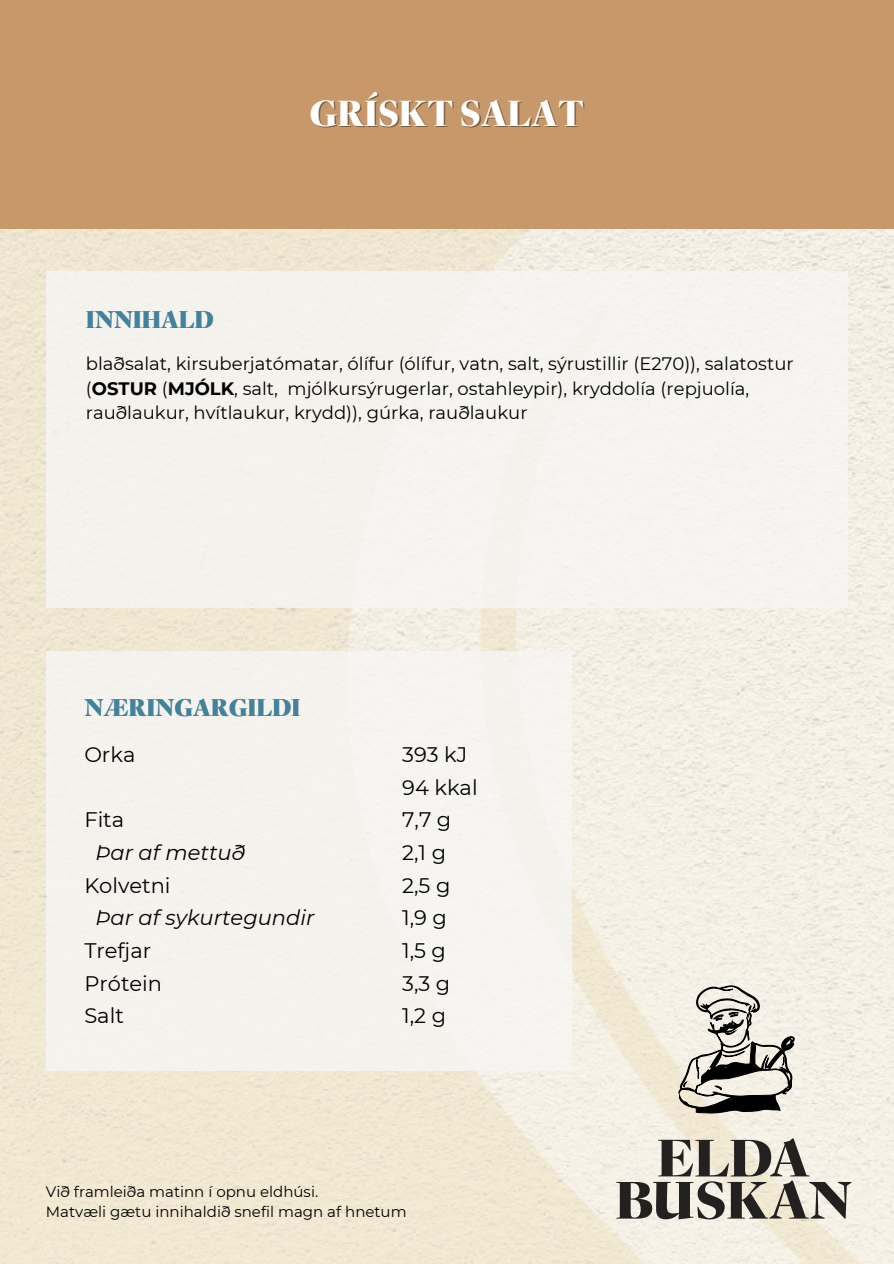
<style>
.page{position:relative;width:894px;height:1264px;background:#fff}
.page>*{position:absolute;margin:0;border:0;box-sizing:border-box;transform-origin:0 0}
.t1{font:900 36px "Reiher Headline";color:#fff}
.t2{font:900 24px "Reiher Headline";color:#3f839e}
.t3{font:21px/32.7px "Montserrat";color:#000}
.t4{font:italic 21px "Montserrat";color:#000}
.t5{font:18px/24.8px "Montserrat";color:#000}
.t6{font:15px "Montserrat";color:#000}
.s1{font-weight:700}
</style>
<div class="page">
<img style="left:1px;top:228px;width:892px;height:1035px">
<div style="left:0;top:0;width:893px;height:228px;background:#c79869"></div>
<div style="left:46px;top:271px;width:801px;height:337px;background:#f5f3f0"></div>
<div style="left:46px;top:651px;width:525px;height:419px;background:#f5f3ed"></div>
<svg style="left:678px;top:985px;width:116px;height:128px;background:#b2afa7"></svg>
<svg style="left:616px;top:1138px;width:235px;height:81px;background:#ada8a0"></svg>
<p class="t2" style="left:86px;top:303px;width:129px">INNIHALD</p>
<h1 class="t1" style="left:309px;top:89px;width:276px">GRÍSKT SALAT</h1>
<h4 class="t5" style="left:86px;top:351px;width:709px">blaðsalat, kirsuberjatómatar, ólífur (ólífur, vatn, salt, sýrustillir (E270)), salatostur (<span class="s1">OSTUR</span> (<span class="s1">MJÓLK</span>, salt, mjólkursýrugerlar, ostahleypir), kryddolía (repjuolía, rauðlaukur, hvítlaukur, krydd)), gúrka, rauðlaukur</h4>
<h2 class="t2" style="left:84px;top:691px;width:217px">NÆRINGARGILDI</h2>
<h2 class="t3" style="left:84px;top:738px;width:53px">Orka</h2>
<h3 class="t3" style="left:84px;top:803px;width:41px">Fita</h3>
<h3 class="t4" style="left:95px;top:839px;width:151px">Þar af mettuð</h3>
<h3 class="t3" style="left:84px;top:868px;width:88px">Kolvetni</h3>
<h3 class="t4" style="left:95px;top:904px;width:220px">Þar af sykurtegundir</h3>
<h3 class="t3" style="left:84px;top:934px;width:68px">Trefjar</h3>
<h3 class="t3" style="left:84px;top:966px;width:79px">Prótein</h3>
<h3 class="t3" style="left:84px;top:999px;width:41px">Salt</h3>
<h3 class="t3" style="left:402px;top:738px;width:77px">393 kJ<br>94 kkal<br>7,7 g<br>2,1 g<br>2,5 g<br>1,9 g<br>1,5 g<br>3,3 g<br>1,2 g</h3>
<h3 class="t6" style="left:46px;top:1181px;width:274px">Við framleiða matinn í opnu eldhúsi.</h3>
<p class="t6" style="left:46px;top:1202px;width:362px">Matvæli gætu innihaldið snefil magn af hnetum</p>
</div>
